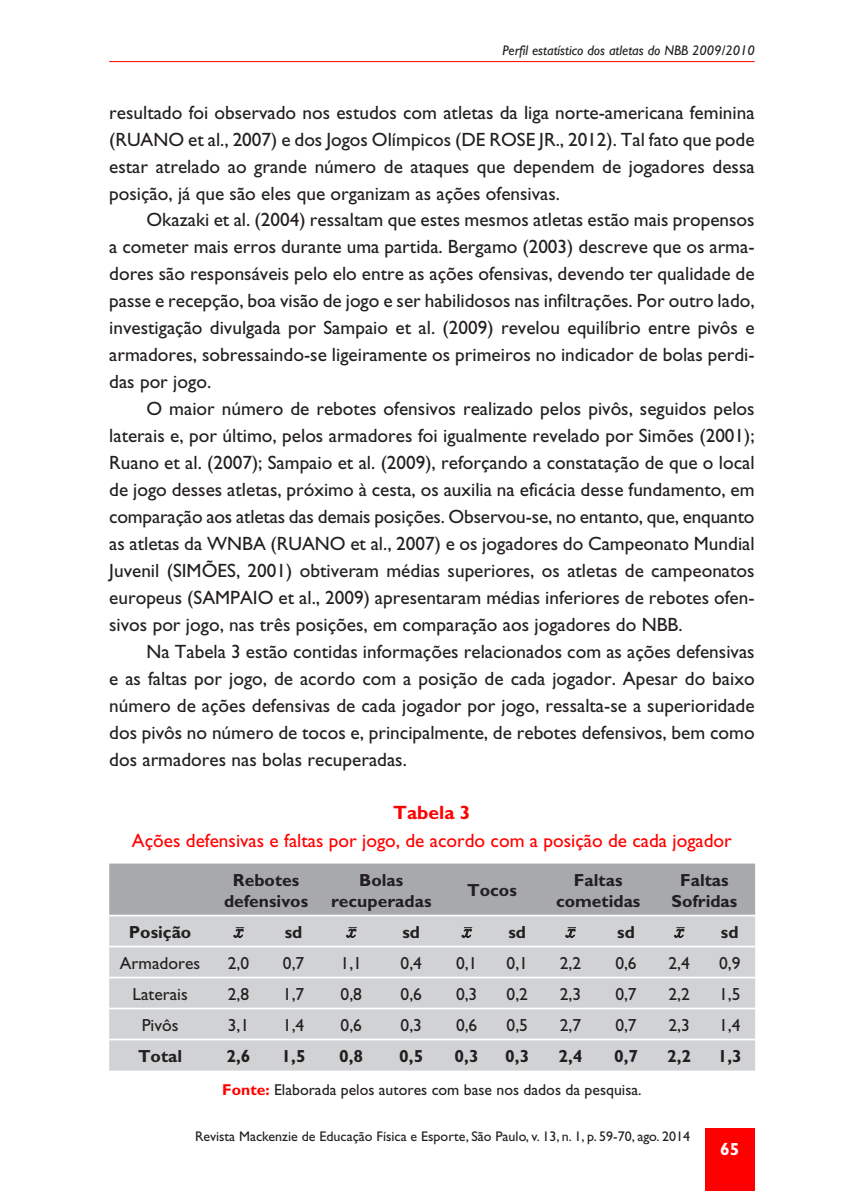
<style>
.page{position:relative;width:844px;height:1191px;background:#fff}
.page>*{position:absolute;margin:0;border:0;box-sizing:border-box;transform-origin:0 0}
.t1{font:19.25px/26.9px "Gill Sans";color:#231f20;text-align:justify}
.t2{font:19.25px "Gill Sans";color:#f00}
.t3{font:700 19.25px "Gill Sans";color:#f00}
.t4{font:19.25px "Bell MT Italic";color:#231f20}
.t5{font:700 17.5px/21px "Gill Sans";color:#231f20;text-align:center}
.t6{font:17.5px "Gill Sans";color:#231f20}
.t7{font:700 17.5px "Gill Sans";color:#fff}
.t8{font:15.75px "Gill Sans";color:#231f20}
.t9{font:14px "Gill Sans";color:#231f20}
.t10{font:italic 14px "Gill Sans";color:#231f20}
.s1{font-weight:700;color:#f00}
</style>
<div class="page">
<div style="left:704px;top:1129px;width:50px;height:62px;background:#f00"></div>
<hr style="left:109px;top:61px;width:645px;height:1px;background:#f00">
<div style="left:109px;top:863px;width:646px;height:51px;background:#a8a9ad"></div>
<div style="left:109px;top:916px;width:646px;height:154px;background:#d1d2d4"></div>
<hr style="left:109px;top:945px;width:646px;height:2px;background:#fff">
<hr style="left:109px;top:976px;width:646px;height:2px;background:#fff">
<hr style="left:109px;top:1007px;width:646px;height:2px;background:#fff">
<hr style="left:109px;top:1038px;width:646px;height:2px;background:#fff">
<p class="t10" style="left:502px;top:46px;width:254px">Perfil estatístico dos atletas do NBB 2009/2010</p>
<p class="t1" style="left:109px;top:101px;width:646px">resultado foi observado nos estudos com atletas da liga norte-americana feminina (RUANO et al., 2007) e dos Jogos Olímpicos (DE ROSE JR., 2012). Tal fato que pode estar atrelado ao grande número de ataques que dependem de jogadores dessa posição, já que são eles que organizam as ações ofensivas.</p>
<p class="t1" style="left:109px;top:209px;width:646px;text-indent:37px">Okazaki et al. (2004) ressaltam que estes mesmos atletas estão mais propensos a cometer mais erros durante uma partida. Bergamo (2003) descreve que os arma&shy;dores são responsáveis pelo elo entre as ações ofensivas, devendo ter quali dade de passe e recepção, boa visão de jogo e ser habilidosos nas infiltrações. Por outro lado, investigação divulgada por Sampaio et al. (2009) revelou equilíbrio entre pivôs e armadores, sobressaindo-se ligeiramente os primeiros no indicador de bolas perdi&shy;das por jogo.</p>
<p class="t1" style="left:109px;top:397px;width:646px;text-indent:37px">O maior número de rebotes ofensivos realizado pelos pivôs, seguidos pelos laterais e, por último, pelos armadores foi igualmente revelado por Simões (2001); Ruano et al. (2007); Sampaio et al. (2009), reforçando a constatação de que o local de jogo desses atletas, próximo à cesta, os auxilia na eficácia desse fundamento, em comparação aos atletas das demais posições. Observou-se, no entanto, que, enquanto as atletas da WNBA (RUANO et al., 2007) e os jogadores do Campeonato Mundial Juvenil (SIMÕES, 2001) obtiveram médias superiores, os atletas de campeonatos europeus (SAMPAIO et al., 2009) apresentaram médias inferiores de rebotes ofen&shy;sivos por jogo, nas três posições, em comparação aos jogadores do NBB.</p>
<p class="t1" style="left:109px;top:640px;width:646px;text-indent:37px">Na Tabela 3 estão contidas informações relacionados com as ações defensivas e as faltas por jogo, de acordo com a posição de cada jogador. Apesar do baixo número de ações defensivas de cada jogador por jogo, ressalta-se a superioridade dos pivôs no número de tocos e, principalmente, de rebotes defensivos, bem como dos armadores nas bolas recuperadas.</p>
<p class="t3" style="left:393px;top:805px;width:79px">Tabela 3</p>
<p class="t2" style="left:132px;top:833px;width:601px">Ações defensivas e faltas por jogo, de acordo com a posição de cada jogador</p>
<p class="t5" style="left:224px;top:871px;width:86px">Rebotes defensivos</p>
<p class="t5" style="left:331px;top:871px;width:102px">Bolas recuperadas</p>
<p class="t5" style="left:467px;top:881px;width:51px">Tocos</p>
<p class="t5" style="left:556px;top:871px;width:86px">Faltas cometidas</p>
<p class="t5" style="left:671px;top:871px;width:67px">Faltas<br>Sofridas</p>
<p class="t5" style="left:129px;top:923px;width:64px">Posição</p>
<p class="t4" style="left:233px;top:919px;width:11px">x</p>
<p class="t5" style="left:285px;top:923px;width:19px">sd</p>
<p class="t4" style="left:346px;top:919px;width:11px">x</p>
<p class="t5" style="left:402px;top:923px;width:19px">sd</p>
<p class="t4" style="left:461px;top:919px;width:11px">x</p>
<p class="t5" style="left:508px;top:923px;width:19px">sd</p>
<p class="t4" style="left:565px;top:919px;width:11px">x</p>
<p class="t5" style="left:617px;top:923px;width:19px">sd</p>
<p class="t4" style="left:673px;top:919px;width:11px">x</p>
<p class="t5" style="left:720px;top:923px;width:19px">sd</p>
<p class="t6" style="left:120px;top:956px;width:82px">Armadores</p>
<p class="t6" style="left:228px;top:956px;width:23px">2,0</p>
<p class="t6" style="left:283px;top:956px;width:23px">0,7</p>
<p class="t6" style="left:340px;top:956px;width:23px">1,1</p>
<p class="t6" style="left:400px;top:956px;width:23px">0,4</p>
<p class="t6" style="left:456px;top:956px;width:23px">0,1</p>
<p class="t6" style="left:506px;top:956px;width:23px">0,1</p>
<p class="t6" style="left:559px;top:956px;width:23px">2,2</p>
<p class="t6" style="left:615px;top:956px;width:23px">0,6</p>
<p class="t6" style="left:668px;top:956px;width:23px">2,4</p>
<p class="t6" style="left:719px;top:956px;width:23px">0,9</p>
<p class="t6" style="left:132px;top:987px;width:57px">Laterais</p>
<p class="t6" style="left:228px;top:987px;width:23px">2,8</p>
<p class="t6" style="left:283px;top:987px;width:23px">1,7</p>
<p class="t6" style="left:340px;top:987px;width:23px">0,8</p>
<p class="t6" style="left:400px;top:987px;width:23px">0,6</p>
<p class="t6" style="left:456px;top:987px;width:23px">0,3</p>
<p class="t6" style="left:506px;top:987px;width:23px">0,2</p>
<p class="t6" style="left:559px;top:987px;width:23px">2,3</p>
<p class="t6" style="left:615px;top:987px;width:23px">0,7</p>
<p class="t6" style="left:668px;top:987px;width:23px">2,2</p>
<p class="t6" style="left:719px;top:987px;width:23px">1,5</p>
<p class="t6" style="left:142px;top:1018px;width:38px">Pivôs</p>
<p class="t6" style="left:228px;top:1018px;width:23px">3,1</p>
<p class="t6" style="left:283px;top:1018px;width:23px">1,4</p>
<p class="t6" style="left:340px;top:1018px;width:23px">0,6</p>
<p class="t6" style="left:400px;top:1018px;width:23px">0,3</p>
<p class="t6" style="left:456px;top:1018px;width:23px">0,6</p>
<p class="t6" style="left:506px;top:1018px;width:23px">0,5</p>
<p class="t6" style="left:559px;top:1018px;width:23px">2,7</p>
<p class="t6" style="left:615px;top:1018px;width:23px">0,7</p>
<p class="t6" style="left:668px;top:1018px;width:23px">2,3</p>
<p class="t6" style="left:719px;top:1018px;width:23px">1,4</p>
<p class="t5" style="left:138px;top:1047px;width:46px">Total</p>
<p class="t5" style="left:226px;top:1047px;width:26px">2,6</p>
<p class="t5" style="left:281px;top:1047px;width:26px">1,5</p>
<p class="t5" style="left:339px;top:1047px;width:26px">0,8</p>
<p class="t5" style="left:399px;top:1047px;width:26px">0,5</p>
<p class="t5" style="left:454px;top:1047px;width:26px">0,3</p>
<p class="t5" style="left:505px;top:1047px;width:26px">0,3</p>
<p class="t5" style="left:558px;top:1047px;width:26px">2,4</p>
<p class="t5" style="left:614px;top:1047px;width:26px">0,7</p>
<p class="t5" style="left:667px;top:1047px;width:26px">2,2</p>
<p class="t5" style="left:717px;top:1047px;width:26px">1,3</p>
<p class="t8" style="left:222px;top:1084px;width:420px"><span class="s1">Fonte:</span> Elaborada pelos autores com base nos dados da pesquisa.</p>
<p class="t9" style="left:195px;top:1131px;width:496px">Revista Mackenzie de Educação Física e Esporte, São Paulo, v. 13, n. 1, p. 59-70, ago. 2014</p>
<p class="t7" style="left:720px;top:1143px;width:21px">65</p>
</div>
